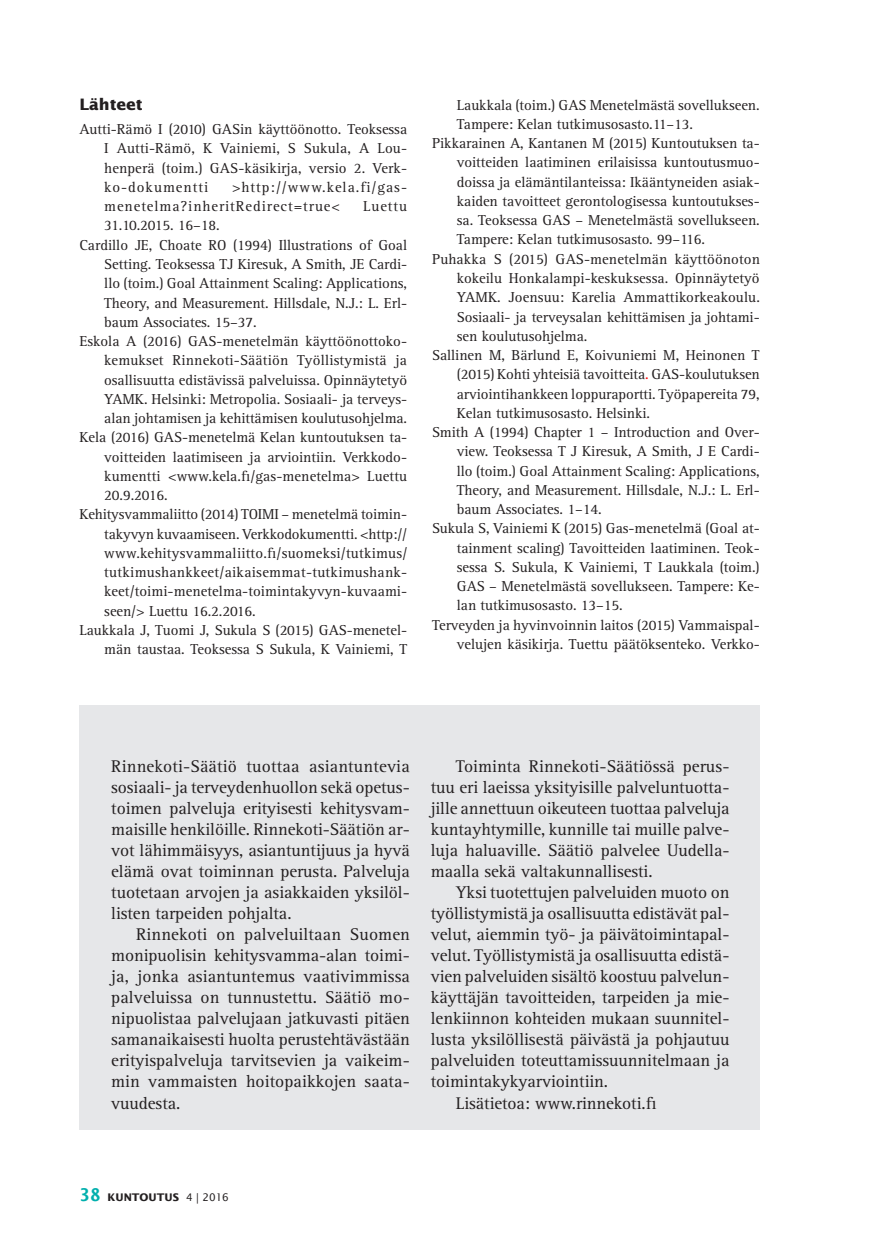
<style>
.page{position:relative;width:874px;height:1241px;background:#fff}
.page>*{position:absolute;margin:0;border:0;box-sizing:border-box;transform-origin:0 0}
.C_Teksti_2_Rotis_Ser{font:17.5px/21px "Rotis Serif Std";letter-spacing:-.005em;color:#231f20;text-align:justify}
.C_Teksti_1_Rotis_Ser{font:17.5px/21px "Rotis Serif Std";letter-spacing:-.005em;color:#231f20;text-align:justify}
.C_Ots_3{font:700 15.75px "Lucida Sans Std";letter-spacing:-.005em;color:#231f20}
.C_Teksti_3___lähteet{font:14.88px/19.2px "Rotis Serif Std";letter-spacing:-.005em;color:#231f20;text-align:justify}
.C_Teksti_3___lähteet-2{font:14.88px/19.2px "Rotis Serif Std";letter-spacing:.06em;color:#231f20}
.t1{font:700 10.5px "Lucida Sans Std";color:#231f20}
.s1{color:#f00}
.s2{font-family:"Lucida Sans Typewriter Std";font-size:17.5px;color:#00afad}
.s3{font-weight:400}
</style>
<div class="page">
<div style="left:79px;top:704px;width:680px;height:425px;background:#e6e7e9"></div>
<p class="C_Ots_3" style="left:79px;top:95px;width:65px">Lähteet</p>
<p class="C_Teksti_3___lähteet" style="left:104px;top:120px;width:304px;text-indent:-25px">Autti-Rämö I (2010) GASin käyttöönotto. Teoksessa I Autti-Rämö, K Vainiemi, S Sukula, A Lou&shy;henperä (toim.) GAS-käsikirja, versio 2. Verk&shy;ko-dokumentti</p>
<p class="C_Teksti_3___lähteet-2" style="left:104px;top:178px;width:304px;text-indent:128px">&gt;http://www.kela.fi/gas&shy;menetelma?inheritRedirect=true&lt;</p>
<p class="C_Teksti_3___lähteet" style="left:363px;top:197px;width:46px">Luettu</p>
<p class="C_Teksti_3___lähteet" style="left:104px;top:216px;width:117px">31.10.2015. 16–18.</p>
<p class="C_Teksti_3___lähteet" style="left:104px;top:235px;width:304px;text-indent:-25px">Cardillo JE, Choate RO (1994) Illustrations of Goal Setting. Teoksessa TJ Kiresuk, A Smith, JE Cardi&shy;llo (toim.) Goal Attainment Scaling: Applications, Theory, and Measurement. Hillsdale, N.J.: L. Erl&shy;baum Associates. 15–37.</p>
<p class="C_Teksti_3___lähteet" style="left:104px;top:332px;width:304px;text-indent:-25px">Eskola A (2016) GAS-menetelmän käyttöönottoko&shy;kemukset Rinnekoti-Säätiön Työllistymistä ja osallisuutta edistävissä palveluissa. Opinnäytetyö YAMK. Helsinki: Metropolia. Sosiaali- ja terveys&shy;alan johtamisen ja kehittämisen koulutusohjelma.</p>
<p class="C_Teksti_3___lähteet" style="left:104px;top:428px;width:304px;text-indent:-25px">Kela (2016) GAS-menetelmä Kelan kuntoutuksen ta&shy;voitteiden laatimiseen ja arviointiin. Verkkodo&shy;kumentti &lt;www.kela.fi/gas-menetelma&gt; Luettu 20.9.2016.</p>
<p class="C_Teksti_3___lähteet" style="left:104px;top:505px;width:304px;text-indent:-25px">Kehitysvammaliitto (2014) TOIMI – menetelmä toimin&shy;takyvyn kuvaamiseen. Verkkodokumentti. &lt;http:// www.kehitysvammaliitto.fi/suomeksi/tutkimus/ tutkimushankkeet/aikaisemmat-tutkimushank&shy;keet/toimi-menetelma-toimintakyvyn-kuvaami&shy;seen/&gt; Luettu 16.2.2016.</p>
<p class="C_Teksti_3___lähteet" style="left:79px;top:620px;width:329px;text-align:right">Laukkala J, Tuomi J, Sukula S (2015) GAS-menetel&shy;män taustaa. Teoksessa S Sukula, K Vainiemi, T</p>
<p class="C_Teksti_3___lähteet" style="left:456px;top:95px;width:304px">Laukkala (toim.) GAS Menetelmästä sovellukseen.<br>Tampere: Kelan tutkimusosasto.11–13.</p>
<p class="C_Teksti_3___lähteet" style="left:456px;top:134px;width:304px;text-indent:-25px">Pikkarainen A, Kantanen M (2015) Kuntoutuksen ta&shy;voitteiden laatiminen erilaisissa kuntoutusmuo&shy;doissa ja elämäntilanteissa: Ikääntyneiden asiak&shy;kaiden tavoitteet gerontologisessa kuntoutukses&shy;sa. Teoksessa GAS – Menetelmästä sovellukseen.<br>Tampere: Kelan tutkimusosasto. 99–116.</p>
<p class="C_Teksti_3___lähteet" style="left:456px;top:249px;width:304px;text-indent:-25px">Puhakka S (2015) GAS-menetelmän käyttöönoton kokeilu Honkalampi-keskuksessa. Opinnäytetyö YAMK. Joensuu: Karelia Ammattikorkeakoulu.<br>Sosiaali- ja terveysalan kehittämisen ja johtami&shy;sen koulutusohjelma.</p>
<p class="C_Teksti_3___lähteet" style="left:456px;top:346px;width:304px;text-indent:-25px">Sallinen M, Bärlund E, Koivuniemi M, Heinonen T (2015) Kohti yhteisiä tavoitteita<span class="s1">.</span> GAS-koulutuksen arviointihankkeen loppuraportti. Työpapereita 79, Kelan tutkimusosasto. Helsinki.</p>
<p class="C_Teksti_3___lähteet" style="left:456px;top:423px;width:304px;text-indent:-25px">Smith A (1994) Chapter 1 – Introduction and Over&shy;view. Teoksessa T J Kiresuk, A Smith, J E Cardi&shy;llo (toim.) Goal Attainment Scaling: Applications, Theory, and Measurement. Hillsdale, N.J.: L. Erl&shy;baum Associates. 1–14.</p>
<p class="C_Teksti_3___lähteet" style="left:456px;top:519px;width:304px;text-indent:-25px">Sukula S, Vainiemi K (2015) Gas-menetelmä (Goal at&shy;tainment scaling) Tavoitteiden laatiminen. Teok&shy;sessa S. Sukula, K Vainiemi, T Laukkala (toim.)<br>GAS – Menetelmästä sovellukseen. Tampere: Ke&shy;lan tutkimusosasto. 13–15.</p>
<p class="C_Teksti_3___lähteet" style="left:432px;top:615px;width:329px;text-align:right">Terveyden ja hyvinvoinnin laitos (2015) Vammaispal&shy;velujen käsikirja. Tuettu päätöksenteko. Verkko-</p>
<p class="C_Teksti_1_Rotis_Ser" style="left:111px;top:756px;width:300px">Rinnekoti-Säätiö tuottaa asiantuntevia sosiaali- ja terveydenhuollon sekä opetus&shy;toimen palveluja erityisesti kehitysvam&shy;maisille henkilöille. Rinnekoti-Säätiön ar&shy;vot lähimmäisyys, asiantuntijuus ja hyvä elämä ovat toiminnan perusta. Palveluja tuotetaan arvojen ja asiakkaiden yksilöl&shy;listen tarpeiden pohjalta.</p>
<p class="C_Teksti_2_Rotis_Ser" style="left:111px;top:924px;width:300px;text-indent:25px">Rinnekoti on palveluiltaan Suomen monipuolisin kehitysvamma-alan toimi&shy;ja, jonka asiantuntemus vaativimmissa palveluissa on tunnustettu. Säätiö mo&shy;nipuolistaa palvelujaan jatkuvasti pitäen samanaikaisesti huolta perustehtävästään erityispalveluja tarvitsevien ja vaikeim&shy;min vammaisten hoitopaikkojen saata&shy;vuudesta.</p>
<p class="C_Teksti_2_Rotis_Ser" style="left:430px;top:756px;width:300px;text-indent:25px">Toiminta Rinnekoti-Säätiössä perus&shy;tuu eri laeissa yksityisille palveluntuotta&shy;jille annettuun oikeuteen tuottaa palveluja kuntayhtymille, kunnille tai muille palve&shy;luja haluaville. Säätiö palvelee Uudella&shy;maalla sekä valtakunnallisesti.</p>
<p class="C_Teksti_2_Rotis_Ser" style="left:430px;top:882px;width:300px;text-indent:25px">Yksi tuotettujen palveluiden muoto on työllistymistä ja osallisuutta edistävät pal&shy;velut, aiemmin työ- ja päivätoimintapal&shy;velut. Työllistymistä ja osallisuutta edistä&shy;vien palveluiden sisältö koostuu palvelun&shy;käyttäjän tavoitteiden, tarpeiden ja mie&shy;lenkiinnon kohteiden mukaan suunnitel&shy;lusta yksilöllisestä päivästä ja pohjautuu palveluiden toteuttamissuunnitelmaan ja toimintakykyarviointiin.</p>
<p class="C_Teksti_2_Rotis_Ser" style="left:455px;top:1092px;width:202px">Lisätietoa: www.rinnekoti.fi</p>
<p class="t1" style="left:79px;top:1191px;width:151px"><span class="s2">38</span> KUNTOUTUS <span class="s3">4 | 2016</span></p>
</div>
